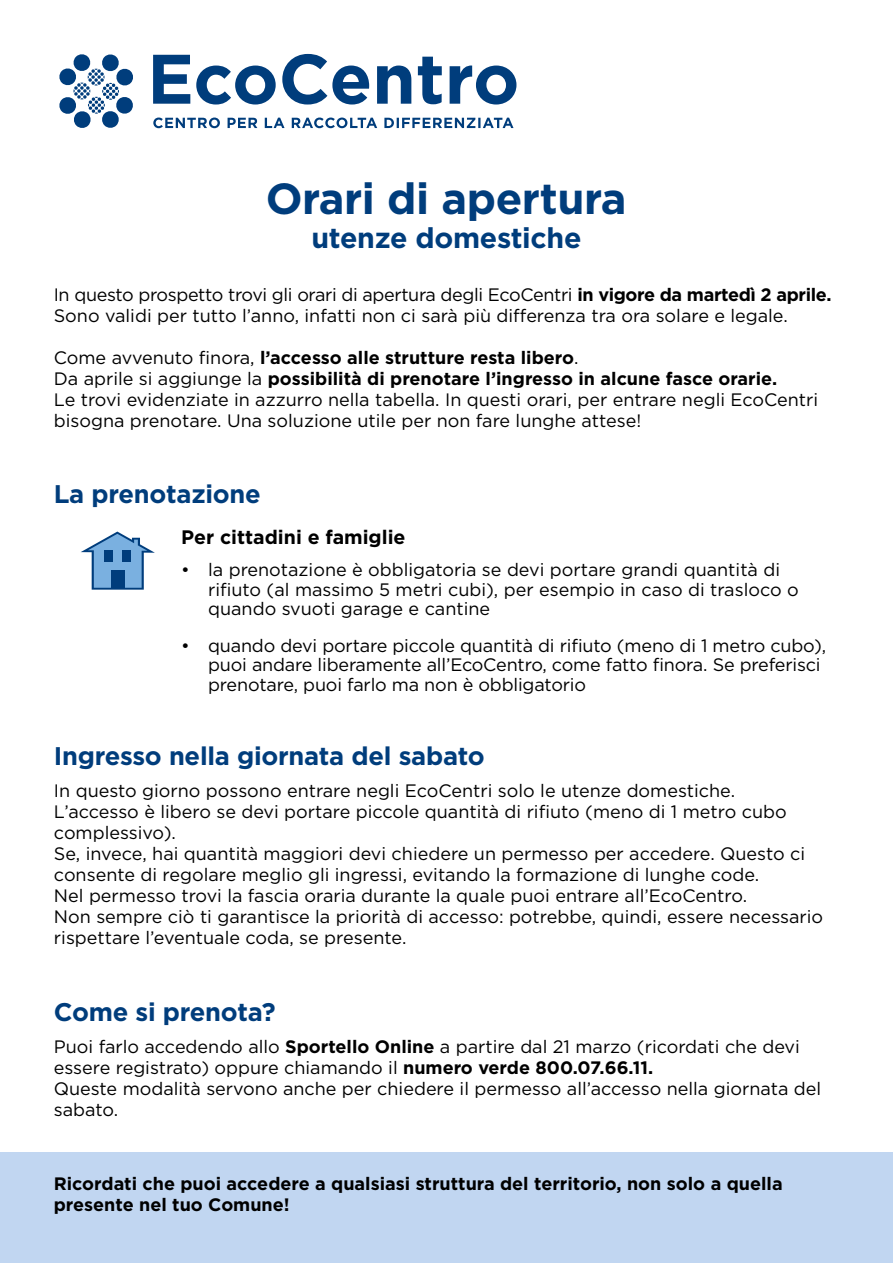
<style>
.page{position:relative;width:893px;height:1263px;background:#fff}
.page>*{position:absolute;margin:0;border:0;box-sizing:border-box;transform-origin:0 0}
.t1{font:700 43.5px "Gotham";letter-spacing:-.01em;color:#003d7c}
.t2{font:700 28.5px "Gotham";letter-spacing:-.01em;color:#003d7c}
.t3{font:700 25.5px "Gotham";letter-spacing:-.01em;color:#003d7c}
.t4{font:700 19.5px "Gotham";color:#000}
.t5{font:18px/21px "Gotham";color:#000}
.t6{font:18px/21px "Gotham";letter-spacing:-.02em;color:#000}
.t7{font:700 18px/21.6px "Gotham";color:#000}
.s1{font-weight:700}
</style>
<div class="page">
<svg style="left:59px;top:54px;width:74px;height:74px"></svg>
<svg style="left:153px;top:54px;width:363px;height:51px"></svg>
<svg style="left:153px;top:118px;width:360px;height:10px"></svg>
<div style="left:0;top:1152px;width:893px;height:111px;background:#c1d6f1"></div>
<svg style="left:81px;top:531px;width:74px;height:59px"></svg>
<div style="left:111px;top:570px;width:13px;height:19px;background:#003d7c"></div>
<div style="left:123px;top:551px;width:8px;height:11px;background:#003d7c"></div>
<div style="left:104px;top:551px;width:9px;height:11px;background:#003d7c"></div>
<h1 class="t1" style="left:266px;top:169px;width:362px">Orari di apertura</h1>
<h2 class="t2" style="left:311px;top:219px;width:272px">utenze domestiche</h2>
<p class="t6" style="left:54px;top:284px;width:779px">In questo prospetto trovi gli orari di apertura degli EcoCentri <span class="s1">in vigore da martedì 2 aprile.<br></span>Sono validi per tutto l’anno, infatti non ci sarà più differenza tra ora solare e legale.</p>
<p class="t5" style="left:54px;top:347px;width:766px">Come avvenuto finora, <span class="s1">l’accesso alle strutture resta libero</span>.<br>Da aprile si aggiunge la <span class="s1">possibilità di prenotare l’ingresso in alcune fasce orarie.<br></span>Le trovi evidenziate in azzurro nella tabella. In questi orari, per entrare negli EcoCentri bisogna prenotare. Una soluzione utile per non fare lunghe attese!</p>
<h3 class="t3" style="left:54px;top:477px;width:209px">La prenotazione</h3>
<p class="t4" style="left:181px;top:524px;width:226px">Per cittadini e famiglie</p>
<p class="t5" style="left:208px;top:560px;width:592px;line-height:19.5px;text-indent:-27px">• la prenotazione è obbligatoria se devi portare grandi quantità di rifiuto (al massimo 5 metri cubi), per esempio in caso di trasloco o quando svuoti garage e cantine</p>
<p class="t5" style="left:208px;top:635px;width:620px;line-height:19.5px;text-indent:-27px">• quando devi portare piccole quantità di rifiuto (meno di 1 metro cubo), puoi andare liberamente all’EcoCentro, come fatto finora. Se preferisci prenotare, puoi farlo ma non è obbligatorio</p>
<h3 class="t3" style="left:54px;top:739px;width:432px">Ingresso nella giornata del sabato</h3>
<p class="t5" style="left:54px;top:780px;width:771px">In questo giorno possono entrare negli EcoCentri solo le utenze domestiche.<br>L’accesso è libero se devi portare piccole quantità di rifiuto (meno di 1 metro cubo complessivo).<br>Se, invece, hai quantità maggiori devi chiedere un permesso per accedere. Questo ci consente di regolare meglio gli ingressi, evitando la formazione di lunghe code.<br>Nel permesso trovi la fascia oraria durante la quale puoi entrare all’EcoCentro.<br>Non sempre ciò ti garantisce la priorità di accesso: potrebbe, quindi, essere necessario rispettare l’eventuale coda, se presente.</p>
<h3 class="t3" style="left:54px;top:995px;width:223px">Come si prenota?</h3>
<p class="t5" style="left:54px;top:1036px;width:769px">Puoi farlo accedendo allo <span class="s1">Sportello Online</span> a partire dal 21 marzo (ricordati che devi essere registrato) oppure chiamando il <span class="s1">numero verde 800.07.66.11.<br></span>Queste modalità servono anche per chiedere il permesso all’accesso nella giornata del sabato.</p>
<p class="t7" style="left:54px;top:1172px;width:730px">Ricordati che puoi accedere a qualsiasi struttura del territorio, non solo a quella presente nel tuo Comune!</p>
</div>
